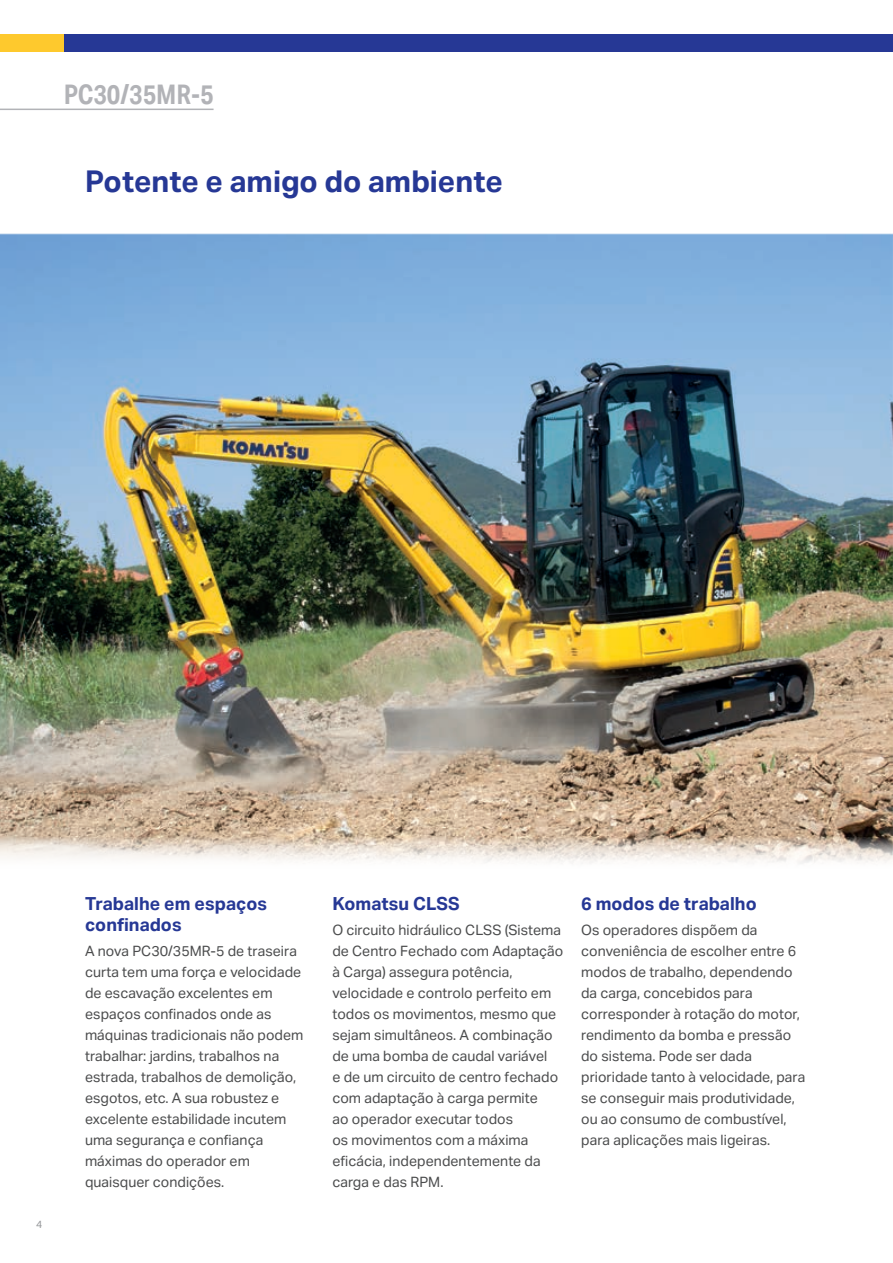
<style>
.page{position:relative;width:893px;height:1263px;background:#fff}
.page>*{position:absolute;margin:0;border:0;box-sizing:border-box;transform-origin:0 0}
.t1{font:700 30px "Aktiv Grotesk";color:#263895}
.t2{font:700 27px "Aktiv Grotesk Cd";color:#b2b3b7}
.t3{font:700 18px/21px "Aktiv Grotesk";color:#263895}
.t4{font:14.25px/21px "Aktiv Grotesk";color:#4b4c4d}
.t5{font:10.5px "Aktiv Grotesk";color:#939598}
</style>
<div class="page">
<img style="left:0;top:234px;width:893px;height:630px">
<hr style="left:0;top:109px;width:214px;height:1px;background:#b2b3b7">
<div style="left:0;top:34px;width:143px;height:17px;background:#fec92d"></div>
<div style="left:64px;top:34px;width:829px;height:17px;background:#263895"></div>
<h2 class="t2" style="left:64px;top:84px;width:151px">PC30/35MR-5</h2>
<h1 class="t1" style="left:85px;top:164px;width:419px">Potente e amigo do ambiente</h1>
<p class="t5" style="left:36px;top:1220px;width:8px">4</p>
<p class="t3" style="left:85px;top:893px;width:184px">Trabalhe em espaços confinados</p>
<p class="t4" style="left:85px;top:942px;width:220px">A nova PC30/35MR-5 de traseira curta tem uma força e velocidade de escavação excelentes em espaços confinados onde as máquinas tradicionais não podem trabalhar: jardins, trabalhos na estrada, trabalhos de demolição, esgotos, etc. A sua robustez e excelente estabilidade incutem uma segurança e confiança máximas do operador em quaisquer condições.</p>
<p class="t3" style="left:332px;top:893px;width:129px">Komatsu CLSS</p>
<p class="t4" style="left:332px;top:921px;width:232px">O circuito hidráulico CLSS (Sistema de Centro Fechado com Adaptação à Carga) assegura potência, velocidade e controlo perfeito em todos os movimentos, mesmo que sejam simultâneos. A combinação de uma bomba de caudal variável<br>e de um circuito de centro fechado com adaptação à carga permite<br>ao operador executar todos<br>os movimentos com a máxima eficácia, independentemente da carga e das RPM.</p>
<p class="t3" style="left:581px;top:893px;width:177px">6 modos de trabalho</p>
<p class="t4" style="left:581px;top:921px;width:226px">Os operadores dispõem da conveniência de escolher entre 6 modos de trabalho, dependendo da carga, concebidos para corresponder à rotação do motor, rendimento da bomba e pressão do sistema. Pode ser dada prioridade tanto à velocidade, para se conseguir mais produtividade, ou ao consumo de combustível, para aplicações mais ligeiras.</p>
</div>
